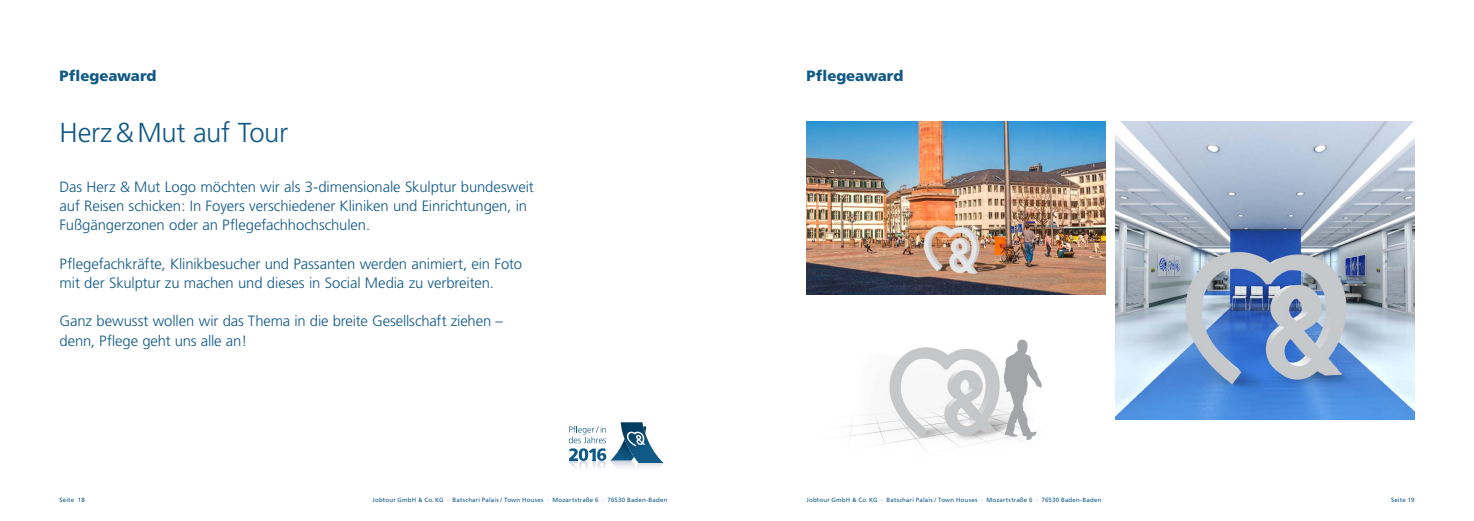
<style>
.page{position:relative;width:1474px;height:521px;background:#fff}
.page>*{position:absolute;margin:0;border:0;box-sizing:border-box;transform-origin:0 0}
.t1{font:300 27.39px "Frutiger";letter-spacing:-.015em;color:#105885}
.t2{font:300 14.88px/19.2px "Frutiger";letter-spacing:-.01em;color:#105885}
.t3{font:900 14.88px "Frutiger";letter-spacing:-.005em;color:#105885}
.t4{font:6.12px "Frutiger";letter-spacing:.03em;color:#105885}
</style>
<div class="page">
<img style="left:846px;top:339px;width:196px;height:110px">
<svg style="left:1003px;top:340px;width:38px;height:100px"></svg>
<svg style="left:569px;top:422px;width:94px;height:46px"></svg>
<img style="left:806px;top:121px;width:299px;height:174px">
<img style="left:1115px;top:121px;width:299px;height:299px">
<p class="t3" style="left:60px;top:67px;width:98px">Pflegeaward</p>
<h1 class="t1" style="left:60px;top:117px;width:230px">Herz&amp;Mut auf Tour</h1>
<p class="t2" style="left:60px;top:177px;width:476px">Das Herz &amp; Mut Logo möchten wir als 3 -dimensionale Skulptur bundesweit auf Reisen schicken: In Foyers verschiedener Kliniken und Einrichtungen, in<br>Fußgängerzonen oder an Pflegefachhochschulen.</p>
<p class="t2" style="left:60px;top:254px;width:464px">Pflegefachkräfte, Klinikbesucher und Passanten werden animiert, ein Foto mit der Skulptur zu machen und dieses in Social Media zu verbreiten.</p>
<p class="t2" style="left:60px;top:311px;width:445px">Ganz bewusst wollen wir das Thema in die breite Gesellschaft ziehen – denn, Pflege geht uns alle an!</p>
<p class="t3" style="left:806px;top:67px;width:98px">Pflegeaward</p>
<p class="t4" style="left:60px;top:497px;width:27px">Seite 18</p>
<p class="t4" style="left:372px;top:497px;width:296px">Jobtour GmbH &amp; Co. KG · Batschari Palais / Town Houses · Mozartstraße 6 · 76530 Baden-Baden</p>
<p class="t4" style="left:806px;top:497px;width:296px">Jobtour GmbH &amp; Co. KG · Batschari Palais / Town Houses · Mozartstraße 6 · 76530 Baden-Baden</p>
<p class="t4" style="left:1390px;top:497px;width:25px">Seite 19</p>
</div>
